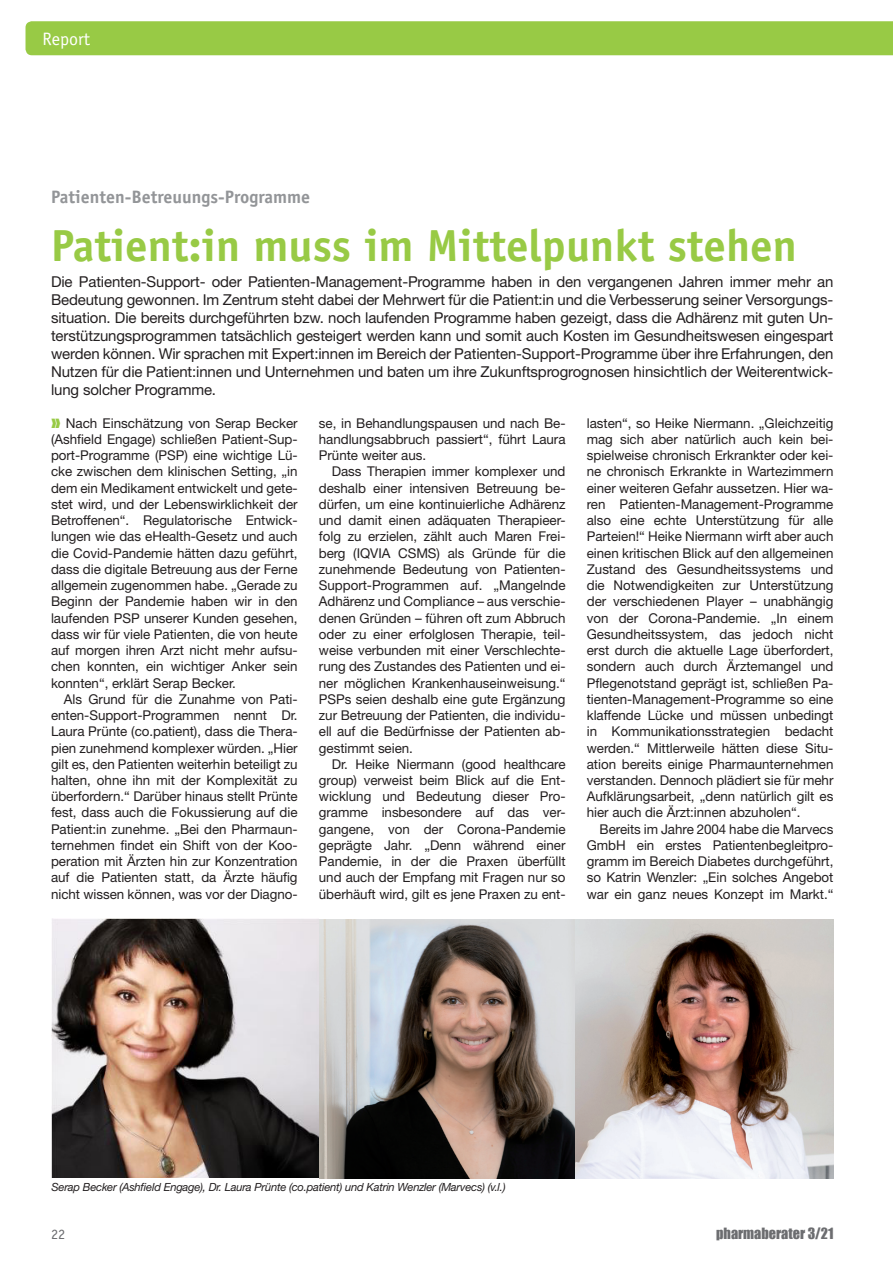
<style>
.page{position:relative;width:893px;height:1263px;background:#fff}
.page>*{position:absolute;margin:0;border:0;box-sizing:border-box;transform-origin:0 0}
._05_Headlines{font:700 45px "Officina Sans";color:#98ca45}
.pb_Vorspann{font:700 18px "Officina Sans";color:#939598}
.t1{font:18px "Officina Sans";color:#fff}
._07_Vorspann{font:15px/18px "Helvetica Neue LT Std";letter-spacing:-.01em;color:#231f20;text-align:justify}
.t2{font:14.25px "Impact";color:#6c6d70}
.t3{font:14.25px "Officina Sans";color:#6c6d70}
._01_Fließtext{font:13.5px/16.2px "Helvetica Neue LT Std";letter-spacing:-.005em;color:#231f20;text-align:justify}
.in_Bildunterschrift{font:italic 11.25px "Helvetica Neue LT Std";letter-spacing:-.02em;color:#231f20}
</style>
<div class="page">
<div style="left:26px;top:21px;width:867px;height:34px;background:#98ca45"></div>
<img style="left:51px;top:919px;width:782px;height:259px">
<p class="t1" style="left:43px;top:28px;width:49px">Report</p>
<p class="pb_Vorspann" style="left:51px;top:186px;width:261px">Patienten-Betreuungs-Programme</p>
<p class="_05_Headlines" style="left:51px;top:217px;width:747px">Patient:in muss im Mittelpunkt stehen</p>
<p class="_07_Vorspann" style="left:51px;top:273px;width:784px">Die Patienten-Support- oder Patienten-Management-Programme haben in den vergangenen Jahren immer mehr an Bedeutung gewonnen. Im Zentrum steht dabei der Mehrwert für die Patient:in und die Verbesserung seiner Versorgungs&shy;situation. Die bereits durchgeführten bzw. noch laufenden Programme haben gezeigt, dass die Adhärenz mit guten Un&shy;terstützungsprogrammen tatsächlich gesteigert werden kann und somit auch Kosten im Gesundheitswesen eingespart werden können. Wir sprachen mit Expert:innen im Bereich der Patienten-Support-Programme über ihre Erfahrungen, den Nutzen für die Patient:innen und Unternehmen und baten um ihre Zukunftsprogrognosen hinsichtlich der Weiterentwick&shy;lung solcher Programme.</p>
<p class="_01_Fließtext" style="left:51px;top:414px;width:248px;text-indent:15px">Nach Einschätzung von Serap Becker (Ashfield Engage) schließen Patient-Sup&shy;port-Programme (PSP) eine wichtige Lü&shy;cke zwischen dem klinischen Setting, „in dem ein Medikament entwickelt und gete&shy;stet wird, und der Lebenswirklichkeit der Betroffenen“. Regulatorische Entwick&shy;lungen wie das eHealth-Gesetz und auch die Covid-Pandemie hätten dazu geführt, dass die digitale Betreuung aus der Ferne allgemein zugenommen habe. „Gerade zu Beginn der Pandemie haben wir in den laufenden PSP unserer Kunden gesehen, dass wir für viele Patienten, die von heute auf morgen ihren Arzt nicht mehr aufsu&shy;chen konnten, ein wichtiger Anker sein konnten“, erklärt Serap Becker.</p>
<p class="_01_Fließtext" style="left:51px;top:691px;width:248px;text-indent:13px">Als Grund für die Zunahme von Pati&shy;enten-Support-Programmen nennt Dr.<br>Laura Prünte (co.patient), dass die Thera&shy;pien zunehmend komplexer würden. „Hier gilt es, den Patienten weiterhin beteiligt zu halten, ohne ihn mit der Komplexität zu überfordern.“ Darüber hinaus stellt Prünte fest, dass auch die Fokussierung auf die Patient:in zunehme. „Bei den Pharmaun&shy;ternehmen findet ein Shift von der Koo&shy;peration mit Ärzten hin zur Konzentration auf die Patienten statt, da Ärzte häufig nicht wissen können, was vor der Diagno-</p>
<p class="_01_Fließtext" style="left:587px;top:414px;width:248px">lasten“, so Heike Niermann. „Gleichzeitig mag sich aber natürlich auch kein bei&shy;spielweise chronisch Erkrankter oder kei&shy;ne chronisch Erkrankte in Wartezimmern einer weiteren Gefahr aussetzen. Hier wa&shy;ren Patienten-Management-Programme also eine echte Unterstützung für alle Parteien!“ Heike Niermann wirft aber auch einen kritischen Blick auf den allgemeinen Zustand des Gesundheitssystems und die Notwendigkeiten zur Unterstützung der verschiedenen Player – unabhängig von der Corona-Pandemie. „In einem Gesundheitssystem, das jedoch nicht erst durch die aktuelle Lage überfordert, sondern auch durch Ärztemangel und Pflegenotstand geprägt ist, schließen Pa&shy;tienten-Management-Programme so eine klaffende Lücke und müssen unbedingt in Kommunikationsstrategien bedacht werden.“ Mittlerweile hätten diese Situ&shy;ation bereits einige Pharmaunternehmen verstanden. Dennoch plädiert sie für mehr Aufklärungsarbeit, „denn natürlich gilt es hier auch die Ärzt:innen abzuholen“.</p>
<p class="_01_Fließtext" style="left:587px;top:821px;width:248px;text-indent:13px">Bereits im Jahre 2004 habe die Marvecs GmbH ein erstes Patientenbegleitpro&shy;gramm im Bereich Diabetes durchgeführt, so Katrin Wenzler: „Ein solches Angebot war ein ganz neues Konzept im Markt.“</p>
<p class="_01_Fließtext" style="left:319px;top:414px;width:248px">se, in Behandlungspausen und nach Be&shy;handlungsabbruch passiert“, führt Laura Prünte weiter aus.</p>
<p class="_01_Fließtext" style="left:319px;top:463px;width:248px;text-indent:13px">Dass Therapien immer komplexer und deshalb einer intensiven Betreuung be&shy;dürfen, um eine kontinuierliche Adhärenz und damit einen adäquaten Therapieer&shy;folg zu erzielen, zählt auch Maren Frei&shy;berg (IQVIA CSMS) als Gründe für die zunehmende Bedeutung von Patienten-Support-Programmen auf. „Mangelnde Adhärenz und Compliance – aus verschie&shy;denen Gründen – führen oft zum Abbruch oder zu einer erfolglosen Therapie, teil&shy;weise verbunden mit einer Verschlechte&shy;rung des Zustandes des Patienten und ei&shy;ner möglichen Krankenhauseinweisung.“ PSPs seien deshalb eine gute Ergänzung zur Betreuung der Patienten, die individu&shy;ell auf die Bedürfnisse der Patienten ab&shy;gestimmt seien.</p>
<p class="_01_Fließtext" style="left:319px;top:756px;width:248px;text-indent:13px">Dr. Heike Niermann (good healthcare group) verweist beim Blick auf die Ent&shy;wicklung und Bedeutung dieser Pro&shy;gramme insbesondere auf das ver&shy;gangene, von der Corona-Pandemie geprägte Jahr. „Denn während einer Pandemie, in der die Praxen überfüllt und auch der Empfang mit Fragen nur so überhäuft wird, gilt es jene Praxen zu ent-</p>
<p class="in_Bildunterschrift" style="left:52px;top:1180px;width:456px">Serap Becker (Ashfield Engage), Dr. Laura Prünte (co.patient) und Katrin Wenzler (Marvecs) (v.l.)</p>
<p class="t3" style="left:51px;top:1226px;width:16px">22</p>
<p class="t2" style="left:716px;top:1223px;width:119px">pharmaberater 3/21</p>
</div>
